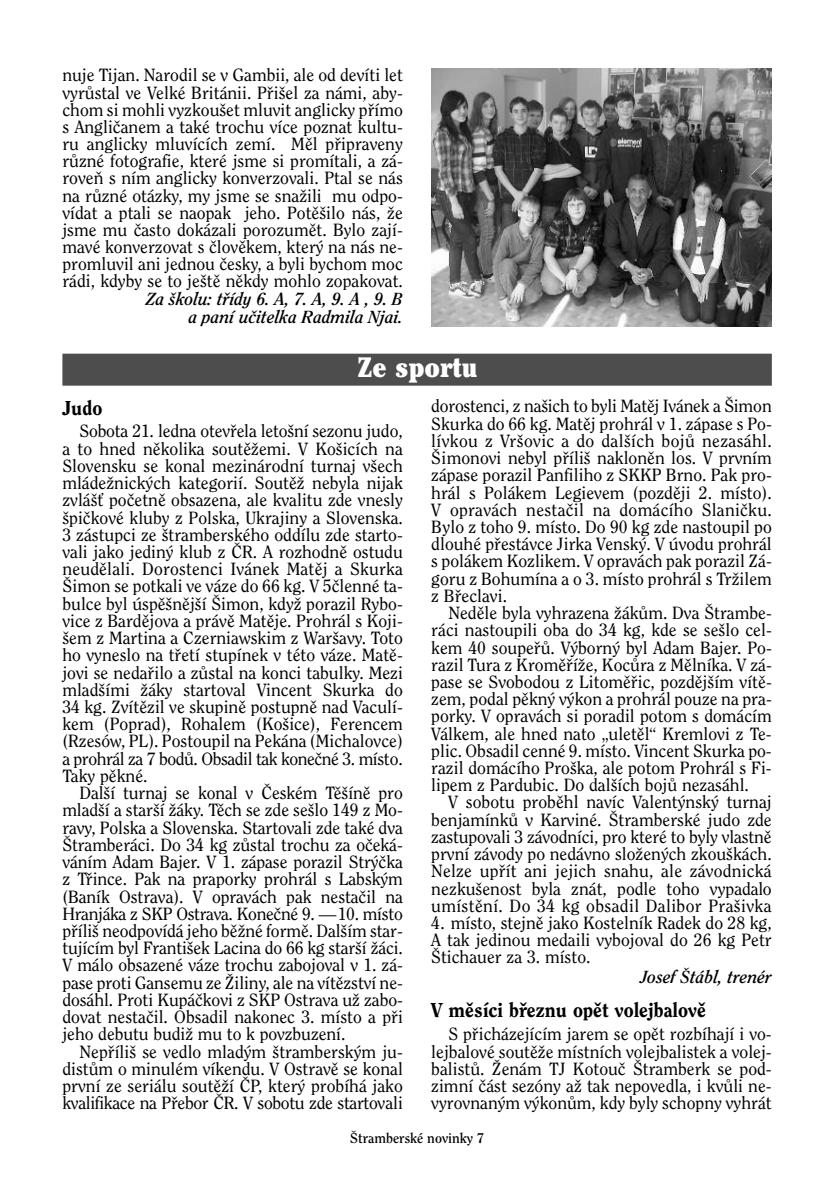
<style>
.page{position:relative;width:840px;height:1191px;background:#fff}
.page>*{position:absolute;margin:0;border:0;box-sizing:border-box;transform-origin:0 0}
.t1{font:900 condensed 28px "Cheltenham CE";color:#fff}
.t2{font:800 20px "Clearface CE";color:#000}
.t3{font:17.6px/17.2px "Clearface CE";color:#000;text-align:justify}
.t4{font:italic 700 17.4px/17.2px "Clearface CE";color:#000;text-align:right}
.t5{font:700 14px "Clearface CE";color:#000}
</style>
<div class="page">
<img style="left:431px;top:68px;width:340px;height:258px">
<div style="left:62px;top:354px;width:709px;height:32px;background:#4d4d4d"></div>
<p class="t3" style="left:62px;top:68px;width:342px">nuje Tijan. Narodil se v Gambii, ale od devíti let vyrÛstal ve Velké Británii. Pfii‰el za námi, aby&shy;chom si mohli vyzkou‰et mluvit anglicky pfiímo s Angliãanem a také trochu více poznat kultu&shy;ru anglicky mluvících zemí. Mûl pfiipraveny rÛzné fotografie, které jsme si promítali, a zá&shy;roveÀ s ním anglicky konverzovali. Ptal se nás na rÛzné otázky, my jsme se snaÏili mu odpo&shy;vídat a ptali se naopak jeho. Potû‰ilo nás, Ïe jsme mu ãasto dokázali porozumût. Bylo zají&shy;mavé konverzovat s ãlovûkem, kter˘ na nás ne&shy;promluvil ani jednou ãesky, a byli bychom moc rádi, kdyby se to je‰tû nûkdy mohlo zopakovat.</p>
<p class="t4" style="left:146px;top:292px;width:258px">Za ‰kolu: tfiídy 6. A, 7. A, 9. A , 9. B a paní uãitelka Radmila Njai.</p>
<h1 class="t1" style="left:356px;top:358px;width:122px">Ze sportu</h1>
<p class="t2" style="left:62px;top:400px;width:41px">Judo</p>
<p class="t3" style="left:62px;top:424px;width:342px;text-indent:17px">Sobota 21. ledna otevfiela leto‰ní sezonu judo, a to hned nûkolika soutûÏemi. V Ko‰icích na Slovensku se konal mezinárodní turnaj v‰ech mládeÏnick˘ch kategorií. SoutûÏ nebyla nijak zvlá‰È poãetnû obsazena, ale kvalitu zde vnesly ‰piãkové kluby z Polska, Ukrajiny a Slovenska.<br>3 zástupci ze ‰tramberského oddílu zde starto&shy;vali jako jedin˘ klub z âR. A rozhodnû ostudu neudûlali. Dorostenci Ivánek Matûj a Skurka ·imon se potkali ve váze do 66 kg. V 5ãlenné ta&shy;bulce byl úspû‰nûj‰í ·imon, kdyÏ porazil Rybo&shy;vice z Bardûjova a právû Matûje. Prohrál s Koji-‰em z Martina a Czerniawskim z War‰avy. Toto ho vyneslo na tfietí stupínek v této váze. Matû&shy;jovi se nedafiilo a zÛstal na konci tabulky. Mezi mlad‰ími Ïáky startoval Vincent Skurka do 34 kg. Zvítûzil ve skupinû postupnû nad Vaculí&shy;kem (Poprad), Rohalem (Ko‰ice), Ferencem (Rzesów, PL). Postoupil na Pekána (Michalovce) a prohrál za 7 bodÛ. Obsadil tak koneãné 3. místo.<br>Taky pûkné.</p>
<p class="t3" style="left:62px;top:786px;width:342px;text-indent:17px">Dal‰í turnaj se konal v âeském Tû‰ínû pro mlad‰í a star‰í Ïáky. Tûch se zde se‰lo 149 z Mo&shy;ravy, Polska a Slovenska. Startovali zde také dva ·tramberáci. Do 34 kg zÛstal trochu za oãeká&shy;váním Adam Bajer. V 1. zápase porazil Str˘ãka z Tfiince. Pak na praporky prohrál s Labsk˘m (Baník Ostrava). V opravách pak nestaãil na Hranjáka z SKP Ostrava. Koneãné 9. —10. místo pfiíli‰ neodpovídá jeho bûÏné formû. Dal‰ím star&shy;tujícím byl Franti‰ek Lacina do 66 kg star‰í Ïáci.<br>V málo obsazené váze trochu zabojoval v 1. zá&shy;pase proti Gansemu ze Îiliny, ale na vítûzství ne&shy;dosáhl. Proti Kupáãkovi z SKP Ostrava uÏ zabo&shy;dovat nestaãil. Obsadil nakonec 3. místo a pfii jeho debutu budiÏ mu to k povzbuzení.</p>
<p class="t3" style="left:62px;top:1044px;width:342px;text-indent:17px">Nepfiíli‰ se vedlo mlad˘m ‰trambersk˘m ju&shy;distÛm o minulém víkendu. V Ostravû se konal první ze seriálu soutûÏí âP, kter˘ probíhá jako kvalifikace na Pfiebor âR. V sobotu zde startovali</p>
<p class="t3" style="left:431px;top:399px;width:342px">dorostenci, z na‰ich to byli Matûj Ivánek a ·imon Skurka do 66 kg. Matûj prohrál v 1. zápase s Po&shy;lívkou z Vr‰ovic a do dal‰ích bojÛ nezasáhl. ·imonovi nebyl pfiíli‰ naklonûn los. V prvním zápase porazil Panfiliho z SKKP Brno. Pak pro&shy;hrál s Polákem Legievem (pozdûji 2. místo).<br>V opravách nestaãil na domácího Slaniãku.<br>Bylo z toho 9. místo. Do 90 kg zde nastoupil po dlouhé pfiestávce Jirka Vensk˘. V úvodu prohrál s polákem Kozlikem. V opravách pak porazil Zá&shy;goru z Bohumína a o 3. místo prohrál s TrÏilem z Bfieclavi.</p>
<p class="t3" style="left:431px;top:606px;width:342px;text-indent:17px">Nedûle byla vyhrazena ÏákÛm. Dva ·trambe&shy;ráci nastoupili oba do 34 kg, kde se se‰lo cel&shy;kem 40 soupefiÛ. V˘born˘ byl Adam Bajer. Po&shy;razil Tura z KromûfiíÏe, KocÛra z Mûlníka. V zá&shy;pase se Svobodou z Litomûfiic, pozdûj‰ím vítû&shy;zem, podal pûkn˘ v˘kon a prohrál pouze na pra&shy;porky. V opravách si poradil potom s domácím Válkem, ale hned nato „uletûl“ Kremlovi z Te&shy;plic. Obsadil cenné 9. místo. Vincent Skurka po&shy;razil domácího Pro‰ka, ale potom Prohrál s Fi&shy;lipem z Pardubic. Do dal‰ích bojÛ nezasáhl.</p>
<p class="t3" style="left:431px;top:795px;width:342px;text-indent:17px">V sobotu probûhl navíc Valent˘nsk˘ turnaj benjamínkÛ v Karviné. ·tramberské judo zde zastupovali 3 závodníci, pro které to byly vlastnû první závody po nedávno sloÏen˘ch zkou‰kách.<br>Nelze upfiít ani jejich snahu, ale závodnická nezku‰enost byla znát, podle toho vypadalo umístûní. Do 34 kg obsadil Dalibor Pra‰ivka</p>
<p class="t3" style="left:431px;top:915px;width:342px">4. místo, stejnû jako Kostelník Radek do 28 kg, A tak jedinou medaili vybojoval do 26 kg Petr ·tichauer za 3. místo.</p>
<p class="t4" style="left:640px;top:970px;width:132px">Josef ·tábl, trenér</p>
<p class="t2" style="left:431px;top:1003px;width:276px">V mûsíci bfieznu opût volejbalovû</p>
<p class="t3" style="left:431px;top:1027px;width:342px;text-indent:17px">S pfiicházejícím jarem se opût rozbíhají i vo&shy;lejbalové soutûÏe místních volejbalistek a volej&shy;balistÛ. Îenám TJ Kotouã ·tramberk se pod&shy;zimní ãást sezóny aÏ tak nepovedla, i kvÛli ne&shy;vyrovnan˘m v˘konÛm, kdy byly schopny vyhrát</p>
<p class="t5" style="left:350px;top:1133px;width:135px">·tramberské novinky 7</p>
</div>
